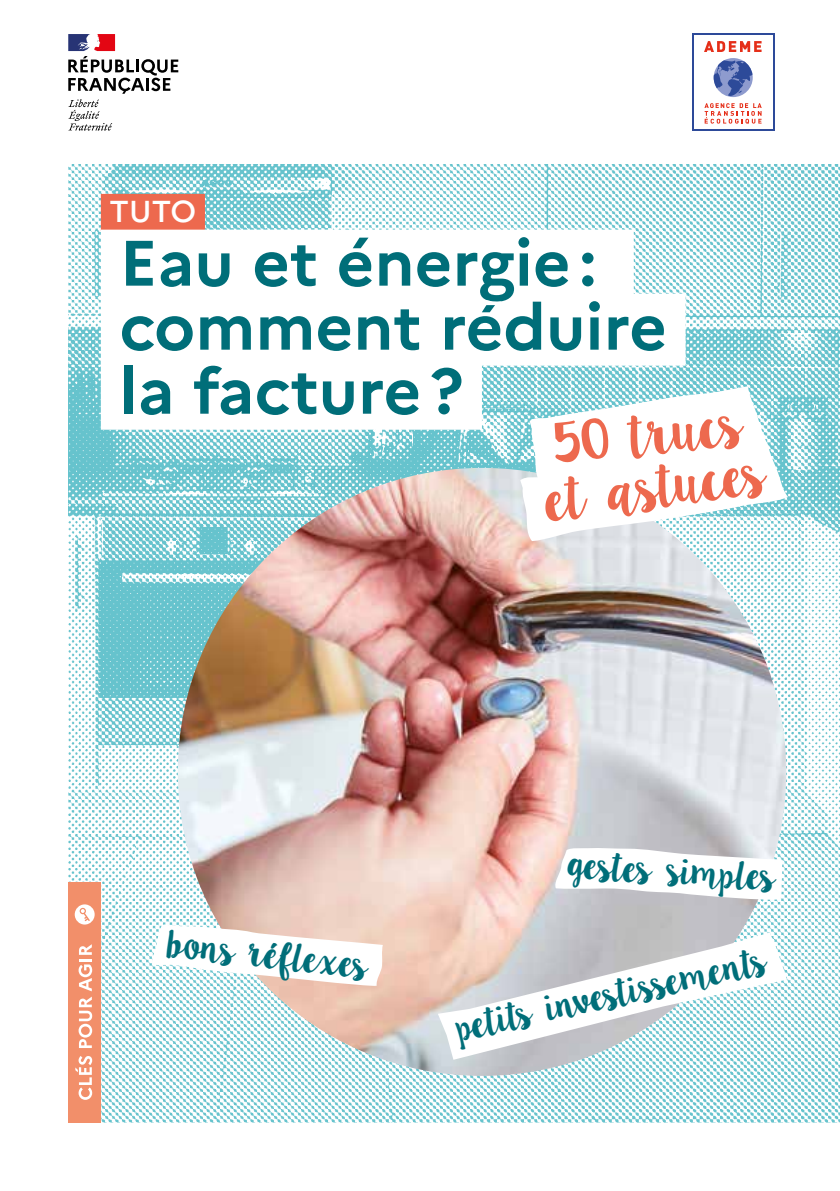
<style>
.page{position:relative;width:840px;height:1191px;background:#fff}
.page>*{position:absolute;margin:0;border:0;box-sizing:border-box;transform-origin:0 0}
.t1{font:700 64px/64px "Marianne";color:#006e79}
.t2{font:50.6px/52px "Lilly Belle";color:#ed694e;text-align:center}
.t3{font:33.6px "Lilly Belle";color:#006e79}
.t4{font:500 30.2px "Marianne";color:#fff}
</style>
<div class="page">
<svg style="left:68px;top:34px;width:110px;height:97px"></svg>
<svg style="left:692px;top:34px;width:81px;height:97px"></svg>
<div style="left:693px;top:36px;width:79px;height:93px;background:#fff"></div>
<svg style="left:713px;top:58px;width:39px;height:39px"></svg>
<svg style="left:704px;top:41px;width:57px;height:11px"></svg>
<svg style="left:704px;top:103px;width:57px;height:21px"></svg>
<img style="left:68px;top:164px;width:771px;height:959px">
<img style="left:178px;top:468px;width:607px;height:607px;border-radius:304px">
<div style="left:68px;top:882px;width:33px;height:241px;background:#f28f6a"></div>
<svg style="left:75px;top:1056px;width:17px;height:43px"></svg>
<svg style="left:78px;top:944px;width:14px;height:104px"></svg>
<svg style="left:75px;top:904px;width:20px;height:20px"></svg>
<div style="left:101px;top:194px;width:104px;height:37px;background:#ed694e"></div>
<svg style="left:520px;top:386px;width:267px;height:155px"></svg>
<svg style="left:151px;top:923px;width:231px;height:64px"></svg>
<svg style="left:553px;top:847px;width:229px;height:54px"></svg>
<svg style="left:437px;top:932px;width:349px;height:127px"></svg>
<div style="left:101px;top:230px;width:532px;height:72px;background:#fff"></div>
<div style="left:101px;top:294px;width:584px;height:72px;background:#fff"></div>
<div style="left:101px;top:358px;width:380px;height:72px;background:#fff"></div>
<p class="t4" style="left:109px;top:193px;width:88px">TUTO</p>
<h1 class="t1" style="left:119px;top:231px;width:549px">Eau et énergie: comment réduire la facture?</h1>
<h2 class="t2" style="left:533px;top:422px;width:227px;rotate:-7deg">50 trucs et astuces</h2>
<p class="t3" style="left:170px;top:918px;width:205px;rotate:6deg">bons réflexes</p>
<p class="t3" style="left:568px;top:839px;width:211px;rotate:3deg">gestes simples</p>
<p class="t3" style="left:449px;top:1002px;width:321px;rotate:-12deg">petits investissements</p>
</div>
